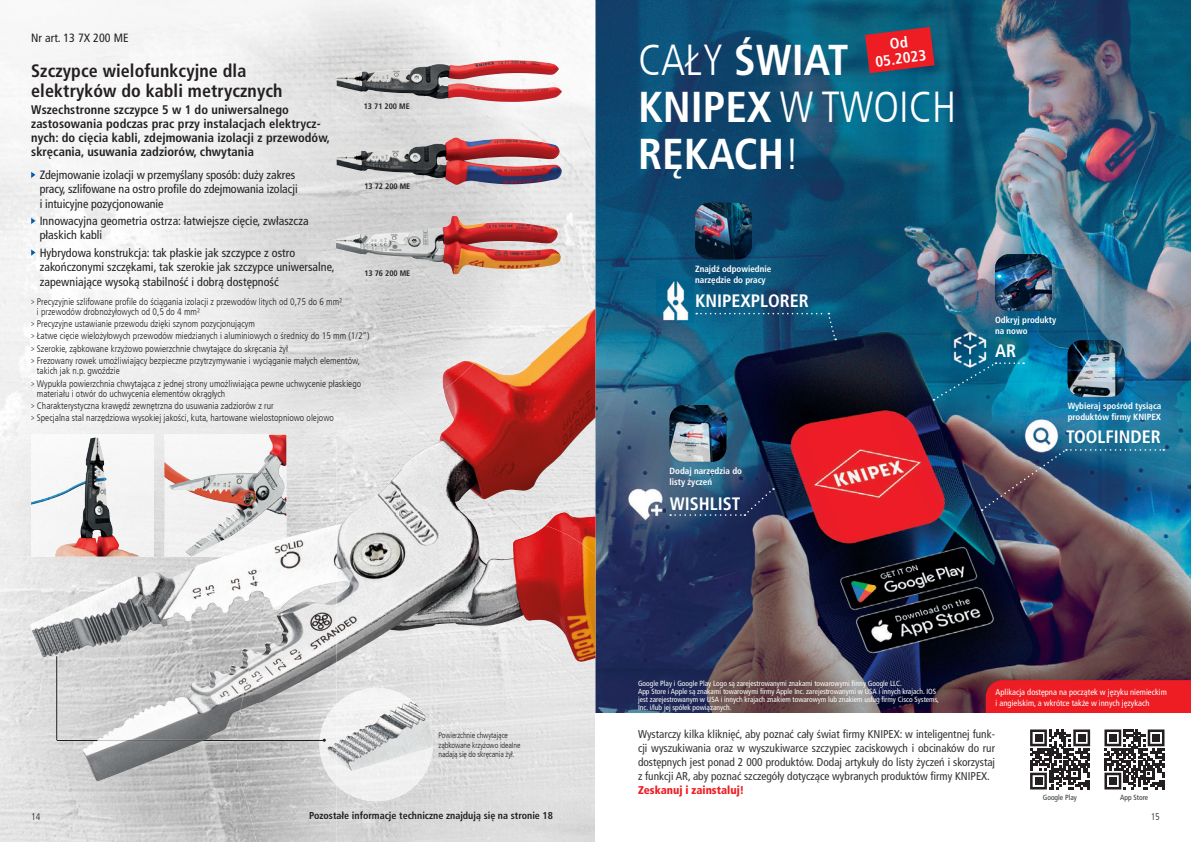
<style>
.page{position:relative;width:1191px;height:842px;background:#fff}
.page>*{position:absolute;margin:0;border:0;box-sizing:border-box;transform-origin:0 0}
.t1{font:700 condensed 43.2px/47px "Frutiger LT Com";color:#fff}
.t2{font:700 condensed 18px/20px "Frutiger LT Com";letter-spacing:.005em;color:#231f20}
.t3{font:700 condensed 18px "Frutiger LT Com";color:#fff}
.t4{font:700 condensed 15px/16px "Frutiger LT Com";color:#fff;text-align:center}
.t5{font:700 condensed 12.5px/14px "Frutiger LT Com";letter-spacing:.005em;color:#231f20}
.t6{font:condensed 12px/14.4px "Frutiger LT Com";letter-spacing:.005em;color:#231f20}
.t7{font:condensed 11.3px/14px "Frutiger LT Com";color:#333233;text-align:justify}
.t8{font:900 condensed 11.3px "Frutiger LT Com";color:#ee1d23}
.t9{font:700 condensed 10px "Frutiger LT Com";color:#231f20}
.t10{font:300 condensed 9.5px/12.2px "Frutiger LT Com";color:#231f20}
.t11{font:700 condensed 9px/11px "Frutiger LT Com";color:#fff}
.t12{font:condensed 8.5px/11px "Frutiger LT Com";color:#fff}
.t13{font:300 condensed 8px/9.5px "Frutiger LT Com";letter-spacing:-.015em;color:#231f20}
.t14{font:700 condensed 8px "Frutiger LT Com";color:#231f20}
.t15{font:condensed 7.5px/8px "Frutiger LT Com";color:#fff}
.t16{font:condensed 7.5px "Frutiger LT Com";color:#333233}
.s1{font-weight:400;font-size:8px}
.s2{font-weight:300}
</style>
<div class="page">
<img style="left:315px;top:421px;width:70px;height:63px">
<img style="left:385px;top:421px;width:16px;height:63px">
<img style="left:500px;top:329px;width:30px;height:33px">
<img style="left:561px;top:10px;width:34px;height:298px">
<img style="left:401px;top:662px;width:194px;height:180px">
<img style="left:336px;top:801px;width:65px;height:41px">
<img style="left:336px;top:662px;width:65px;height:26px">
<img style="left:466px;top:514px;width:64px;height:12px">
<img style="left:0;top:708px;width:236px;height:134px">
<img style="left:0;top:540px;width:236px;height:168px">
<img style="left:286px;top:439px;width:50px;height:95px">
<img style="left:153px;top:439px;width:11px;height:101px">
<img style="left:236px;top:582px;width:100px;height:260px">
<img style="left:595px;top:0;width:596px;height:713px">
<img style="left:1022px;top:416px;width:39px;height:33px">
<img style="left:656px;top:280px;width:37px;height:42px">
<img style="left:951px;top:329px;width:36px;height:33px">
<img style="left:624px;top:483px;width:41px;height:43px">
<svg style="left:696px;top:313px;width:140px;height:27px;background:#125a81"></svg>
<svg style="left:670px;top:488px;width:104px;height:28px;background:#2a436a"></svg>
<svg style="left:933px;top:362px;width:91px;height:39px;background:#0a7195"></svg>
<svg style="left:981px;top:449px;width:183px;height:62px;background:#3d5573"></svg>
<div style="left:985px;top:680px;width:206px;height:33px;background:#ee1d23"></div>
<img style="left:257px;top:0;width:208px;height:421px">
<div style="left:154px;top:83px;width:34px;height:247px;background:#f3f3f3"></div>
<img style="left:336px;top:688px;width:97px;height:113px">
<img style="left:319px;top:704px;width:17px;height:81px">
<img style="left:336px;top:701px;width:97px;height:70px">
<img style="left:327px;top:743px;width:9px;height:18px">
<hr style="left:57px;top:740px;width:267px;height:1px;background:#231f20">
<svg style="left:319px;top:739px;width:7px;height:3px"></svg>
<div style="left:31px;top:435px;width:122px;height:122px;background:#f4f4f4"></div>
<img style="left:31px;top:438px;width:109px;height:119px">
<img style="left:164px;top:535px;width:104px;height:22px">
<img style="left:164px;top:435px;width:122px;height:100px">
<img style="left:336px;top:484px;width:66px;height:42px">
<img style="left:530px;top:308px;width:65px;height:218px">
<img style="left:401px;top:413px;width:130px;height:101px">
<img style="left:388px;top:468px;width:14px;height:17px">
<img style="left:443px;top:362px;width:88px;height:52px">
<img style="left:336px;top:526px;width:259px;height:136px">
<img style="left:100px;top:704px;width:66px;height:34px">
<img style="left:166px;top:668px;width:83px;height:36px">
<img style="left:30px;top:596px;width:90px;height:61px">
<img style="left:200px;top:557px;width:69px;height:112px">
<img style="left:132px;top:564px;width:69px;height:67px">
<img style="left:90px;top:578px;width:43px;height:19px">
<img style="left:268px;top:534px;width:35px;height:50px">
<img style="left:302px;top:525px;width:34px;height:28px">
<img style="left:266px;top:584px;width:59px;height:27px">
<img style="left:443px;top:360px;width:32px;height:29px">
<img style="left:269px;top:652px;width:33px;height:6px">
<img style="left:82px;top:741px;width:121px;height:41px">
<img style="left:97px;top:740px;width:108px;height:1px">
<img style="left:224px;top:538px;width:62px;height:19px">
<img style="left:336px;top:60px;width:226px;height:42px">
<img style="left:336px;top:138px;width:226px;height:47px">
<img style="left:336px;top:216px;width:225px;height:58px">
<hr style="left:56px;top:656px;width:1px;height:84px;background:#231f20">
<img style="left:669px;top:405px;width:57px;height:57px">
<img style="left:695px;top:203px;width:57px;height:56px">
<img style="left:995px;top:254px;width:56px;height:57px">
<img style="left:1067px;top:340px;width:57px;height:57px">
<svg style="left:1030px;top:729px;width:60px;height:60px"></svg>
<div style="left:1035px;top:734px;width:7px;height:7px;background:#231f20"></div>
<div style="left:1078px;top:734px;width:7px;height:7px;background:#231f20"></div>
<div style="left:1035px;top:777px;width:7px;height:8px;background:#231f20"></div>
<div style="left:1101px;top:726px;width:66px;height:67px;background:linear-gradient(to right,#fff,#fff)"></div>
<svg style="left:1104px;top:729px;width:60px;height:60px"></svg>
<div style="left:1109px;top:734px;width:7px;height:7px;background:#231f20"></div>
<div style="left:1152px;top:734px;width:7px;height:7px;background:#231f20"></div>
<div style="left:1109px;top:777px;width:7px;height:8px;background:#231f20"></div>
<svg style="left:31px;top:172px;width:4px;height:6px"></svg>
<svg style="left:31px;top:218px;width:4px;height:6px"></svg>
<svg style="left:31px;top:249px;width:4px;height:7px"></svg>
<svg style="left:865px;top:27px;width:69px;height:46px;background:#be2a35"></svg>
<p class="t6" style="left:31px;top:31px;width:99px">Nr art. 13 7X 200 ME</p>
<h2 class="t2" style="left:31px;top:61px;width:253px">Szczypce wielofunkcyjne dla elektryków do kabli metrycznych</h2>
<h3 class="t5" style="left:31px;top:103px;width:300px">Wszechstronne szczypce 5 w 1 do uniwersalnego zastosowania podczas prac przy instalacjach elektrycz&shy;nych: do cięcia kabli, zdejmowania izolacji z przewodów, skręcania, usuwania zadziorów, chwytania</h3>
<p class="t6" style="left:40px;top:168px;width:259px">Zdejmowanie izolacji w przemyślany sposób: duży zakres pracy, szlifowane na ostro profile do zdejmowania izolacji i intuicyjne pozycjonowanie</p>
<p class="t6" style="left:40px;top:214px;width:270px">Innowacyjna geometria ostrza: łatwiejsze cięcie, zwłaszcza płaskich kabli</p>
<p class="t6" style="left:40px;top:245px;width:296px">Hybrydowa konstrukcja: tak płaskie jak szczypce z ostro zakończonymi szczękami, tak szerokie jak szczypce uniwersalne, zapewniające wysoką stabilność i dobrą dostępność</p>
<p class="t10" style="left:37px;top:296px;width:307px;line-height:10.5px;text-indent:-6px"><span class="s1">&gt;</span> Precyzyjnie szlifowane profile do ściągania izolacji z przewodów litych od 0,75 do 6 mm² i przewodów drobnożyłowych od 0,5 do 4 mm²</p>
<p class="t10" style="left:31px;top:318px;width:340px"><span class="s1">&gt;</span> Precyzyjne ustawianie przewodu dzięki szynom pozycjonującym<br><span class="s1">&gt;</span> Łatwe cięcie wielożyłowych przewodów miedzianych i aluminiowych o średnicy do 15 mm (1/2") <span class="s1">&gt;</span> Szerokie, ząbkowane krzyżowo powierzchnie chwytające do skręcania żył<br><span class="s1">&gt;</span> Frezowany rowek umożliwiający bezpieczne przytrzymywanie i wyciąganie małych elementów,</p>
<p class="t10" style="left:31px;top:365px;width:331px;text-indent:6px">takich jak n.p. gwoździe<br><span class="s1">&gt;</span> Wypukła powierzchnia chwytająca z jednej strony umożliwiająca pewne uchwycenie płaskiego</p>
<p class="t10" style="left:31px;top:388px;width:304px;text-indent:6px">materiału i otwór do uchwycenia elementów okrągłych<br><span class="s1">&gt;</span> Charakterystyczna krawędź zewnętrzna do usuwania zadziorów z rur<br><span class="s1">&gt;</span> Specjalna stal narzędziowa wysokiej jakości, kuta, hartowane wielostopniowo olejowo</p>
<p class="t14" style="left:364px;top:102px;width:47px">13 71 200 ME</p>
<p class="t14" style="left:364px;top:181px;width:47px">13 72 200 ME</p>
<p class="t14" style="left:364px;top:268px;width:47px">13 76 200 ME</p>
<p class="t13" style="left:438px;top:731px;width:83px">Powierzchnie chwytające ząbkowane krzyżowo idealne nadają się do skręcania żył.</p>
<h3 class="t4" style="left:872px;top:38px;width:53px;rotate:-7deg">Od<br>05.2023</h3>
<h1 class="t1" style="left:638px;top:36px;width:319px"><span class="s2">CAŁY</span> ŚWIAT<br>KNIPEX <span class="s2">W TWOICH<br></span>RĘKACH<span class="s2">!</span></h1>
<p class="t11" style="left:695px;top:263px;width:78px">Znajdź odpowiednie narzędzie do pracy</p>
<h2 class="t3" style="left:695px;top:290px;width:115px">KNIPEXPLORER</h2>
<p class="t11" style="left:669px;top:466px;width:74px">Dodaj narzędzia do listy życzeń</p>
<h2 class="t3" style="left:669px;top:493px;width:72px">WISHLIST</h2>
<p class="t11" style="left:995px;top:315px;width:63px">Odkryj produkty na nowo</p>
<h2 class="t3" style="left:995px;top:340px;width:23px">AR</h2>
<p class="t11" style="left:1067px;top:401px;width:95px">Wybieraj spośród tysiąca produktów firmy KNIPEX</p>
<h2 class="t3" style="left:1066px;top:426px;width:96px">TOOLFINDER</h2>
<p class="t15" style="left:638px;top:679px;width:302px">Google Play i Google Play Logo są zarejestrowanymi znakami towarowymi firmy Google LLC.<br>App Store i Apple są znakami towarowymi firmy Apple Inc. zarejestrowanymi w USA i innych krajach. IOS jest zarejestrowanym w USA i innych krajach znakiem towarowym lub znakiem usług firmy Cisco Systems, Inc. i/lub jej spółek powiązanych.</p>
<p class="t12" style="left:995px;top:686px;width:173px">Aplikacja dostępna na początek w języku niemieckim i angielskim, a wkrótce także w innych językach</p>
<p class="t7" style="left:638px;top:727px;width:358px">Wystarczy kilka kliknięć, aby poznać cały świat firmy KNIPEX: w inteligentnej funk&shy;cji wyszukiwania oraz w wyszukiwarce szczypiec zaciskowych i obcinaków do rur dostępnych jest ponad 2 000 produktów. Dodaj artykuły do listy życzeń i skorzystaj z funkcji AR, aby poznać szczegóły dotyczące wybranych produktów firmy KNIPEX.</p>
<p class="t8" style="left:638px;top:783px;width:108px">Zeskanuj i zainstaluj!</p>
<p class="t16" style="left:1042px;top:793px;width:36px">Google Play</p>
<p class="t16" style="left:1120px;top:793px;width:30px">App Store</p>
<p class="t9" style="left:309px;top:810px;width:245px">Pozostałe informacje techniczne znajdują się na stronie 18</p>
<p class="t10" style="left:31px;top:811px;width:11px">14</p>
<p class="t10" style="left:1150px;top:811px;width:11px">15</p>
</div>
